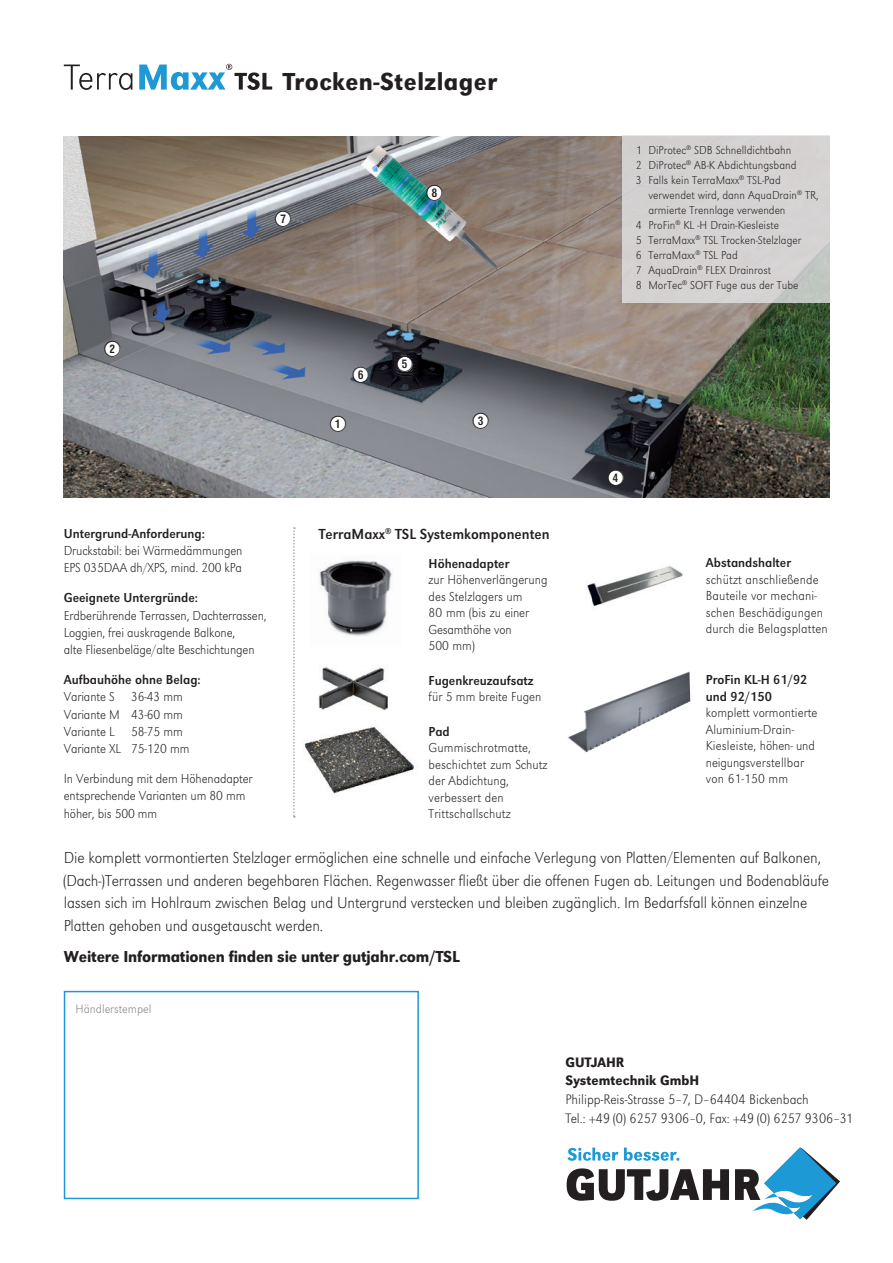
<style>
.page{position:relative;width:893px;height:1263px;background:#fff}
.page>*{position:absolute;margin:0;border:0;box-sizing:border-box;transform-origin:0 0}
.t1{font:25.5px "URW Grotesk T Medi Narr";letter-spacing:.02em;color:#231f20}
.t2{font:16.65px "Numerics P01";color:#231f20}
.t3{font:16.5px/22.5px "URW Grotesk T Extr Ligh Narr";letter-spacing:-.01em;color:#231f20}
.t4{font:16.5px "URW Grotesk T Medi Narr";letter-spacing:-.01em;color:#231f20}
.t5{font:15.15px "URW Grotesk T Regu Narr";color:#231f20}
.t6{font:14.25px/18.8px "URW Grotesk T Extr Ligh Narr";color:#231f20}
.t7{font:14.25px/18.8px "URW Grotesk T Medi Narr";color:#231f20}
.t8{font:13.5px/16.5px "URW Grotesk T Extr Ligh Narr";letter-spacing:-.01em;color:#231f20}
.t9{font:13.5px/16.5px "URW Grotesk T Extr Ligh Narr";letter-spacing:.01em;color:#231f20}
.t10{font:13.5px/16.5px "URW Grotesk T Regu Narr";color:#231f20}
.t11{font:12.75px "URW Grotesk T Extr Ligh Narr";color:#808285}
.t12{font:12px/15px "URW Grotesk T Extr Ligh Narr";color:#231f20}
</style>
<div class="page">
<div style="left:64px;top:991px;width:355px;height:208px;background:#fff;border:2px solid #1d99d6"></div>
<svg style="left:567px;top:1168px;width:162px;height:33px"></svg>
<svg style="left:735px;top:1147px;width:105px;height:73px"></svg>
<svg style="left:567px;top:1147px;width:51px;height:14px"></svg>
<svg style="left:624px;top:1147px;width:55px;height:14px"></svg>
<img style="left:64px;top:136px;width:765px;height:361px">
<div style="left:331px;top:417px;width:15px;height:15px;background:#fff;border-radius:50%"></div>
<div style="left:105px;top:342px;width:15px;height:15px;background:#fff;border-radius:50%"></div>
<div style="left:473px;top:414px;width:16px;height:15px;background:#fff;border-radius:50%"></div>
<div style="left:608px;top:470px;width:16px;height:15px;background:#fff;border-radius:50%"></div>
<div style="left:397px;top:357px;width:16px;height:15px;background:#fff;border-radius:50%"></div>
<div style="left:353px;top:367px;width:15px;height:15px;background:#fff;border-radius:50%"></div>
<div style="left:276px;top:212px;width:15px;height:15px;background:#fff;border-radius:50%"></div>
<div style="left:427px;top:186px;width:15px;height:15px;background:#fff;border-radius:50%"></div>
<div style="left:622px;top:135px;width:207px;height:168px;background:#d4d2d1"></div>
<svg style="left:64px;top:65px;width:68px;height:25px"></svg>
<svg style="left:139px;top:64px;width:133px;height:26px"></svg>
<img style="left:587px;top:566px;width:96px;height:41px">
<img style="left:304px;top:727px;width:110px;height:67px">
<img style="left:319px;top:560px;width:73px;height:76px">
<img style="left:318px;top:667px;width:70px;height:44px">
<img style="left:567px;top:673px;width:117px;height:80px">
<svg style="left:293px;top:527px;width:2px;height:290px"></svg>
<p class="t2" style="left:104px;top:341px;width:18px">W</p>
<h1 class="t1" style="left:283px;top:67px;width:215px">Trocken-Stelzlager</h1>
<p class="t2" style="left:275px;top:211px;width:18px">U</p>
<p class="t2" style="left:426px;top:185px;width:18px">I</p>
<p class="t2" style="left:352px;top:366px;width:18px">Y</p>
<p class="t2" style="left:330px;top:416px;width:18px">Q</p>
<p class="t2" style="left:396px;top:356px;width:18px">T</p>
<p class="t2" style="left:472px;top:413px;width:18px">E</p>
<p class="t12" style="left:636px;top:143px;width:162px">1 DiProtec<sup>®</sup> SDB Schnelldichtbahn<br>2 DiProtec<sup>®</sup> AB-K Abdichtungsband<br>3 Falls kein TerraMaxx<sup>®</sup> TSL-Pad</p>
<p class="t12" style="left:648px;top:188px;width:172px">verwendet wird, dann AquaDrain<sup>®</sup> TR,</p>
<p class="t12" style="left:648px;top:203px;width:139px">armierte Trennlage verwenden</p>
<p class="t12" style="left:636px;top:218px;width:145px">4 ProFin<sup>®</sup> KL -H Drain-Kiesleiste</p>
<p class="t12" style="left:636px;top:233px;width:167px">5 TerraMaxx<sup>®</sup> TSL Trocken-Stelzlager</p>
<p class="t12" style="left:636px;top:248px;width:104px">6 TerraMaxx<sup>®</sup> TSL Pad</p>
<p class="t12" style="left:636px;top:263px;width:137px">7 AquaDrain<sup>®</sup> FLEX Drainrost</p>
<p class="t12" style="left:636px;top:278px;width:164px">8 MorTec<sup>®</sup> SOFT Fuge aus der Tube</p>
<p class="t2" style="left:608px;top:469px;width:18px">R</p>
<p class="t5" style="left:319px;top:525px;width:232px">TerraMaxx<sup>®</sup> TSL Systemkomponenten</p>
<p class="t10" style="left:429px;top:555px;width:82px">Höhenadapter</p>
<p class="t8" style="left:429px;top:571px;width:120px">zur Höhenverlängerung des Stelzlagers um<br>80 mm (bis zu einer<br>Gesamthöhe von<br>500 mm)</p>
<p class="t10" style="left:429px;top:672px;width:107px">Fugenkreuzaufsatz</p>
<p class="t8" style="left:429px;top:688px;width:114px">für 5 mm breite Fugen</p>
<p class="t10" style="left:429px;top:723px;width:23px">Pad</p>
<p class="t9" style="left:429px;top:739px;width:120px">Gummischrotmatte, beschichtet zum Schutz der Abdichtung, verbessert den<br>Trittschallschutz</p>
<p class="t10" style="left:64px;top:525px;width:143px">Untergrund-Anforderung:</p>
<p class="t8" style="left:64px;top:542px;width:180px;line-height:17.2px">Druckstabil: bei Wärmedämmungen<br>EPS 035DAA dh/XPS, mind. 200 kPa</p>
<p class="t10" style="left:64px;top:589px;width:136px">Geeignete Untergründe:</p>
<p class="t8" style="left:64px;top:606px;width:204px;line-height:17.2px">Erdberührende Terrassen, Dachterrassen,<br>Loggien, frei auskragende Balkone,<br>alte Fliesenbeläge/alte Beschichtungen</p>
<p class="t10" style="left:64px;top:671px;width:138px">Aufbauhöhe ohne Belag:</p>
<p class="t8" style="left:64px;top:688px;width:127px;line-height:17.2px">Variante S 36-43 mm<br>Variante M 43-60 mm<br>Variante L 58-75 mm<br>Variante XL 75-120 mm</p>
<p class="t8" style="left:64px;top:770px;width:190px;line-height:17.2px">In Verbindung mit dem Höhenadapter entsprechende Varianten um 80 mm höher, bis 500 mm</p>
<p class="t3" style="left:64px;top:846px;width:767px">Die komplett vormontierten Stelzlager ermöglichen eine schnelle und einfache Verlegung von Platten/Elementen auf Balkonen, (Dach-)Terrassen und anderen begehbaren Flächen. Regenwasser fließt über die offenen Fugen ab. Leitungen und Bodenabläufe lassen sich im Hohlraum zwischen Belag und Untergrund verstecken und bleiben zugänglich. Im Bedarfsfall können einzelne Platten gehoben und ausgetauscht werden.</p>
<p class="t4" style="left:64px;top:947px;width:397px">Weitere Informationen finden sie unter gutjahr.com/TSL</p>
<p class="t10" style="left:706px;top:555px;width:87px">Abstandshalter</p>
<p class="t9" style="left:706px;top:571px;width:124px">schützt anschließende<br>Bauteile vor mechani&shy;schen Beschädigungen durch die Belagsplatten</p>
<p class="t10" style="left:706px;top:672px;width:103px">ProFin KL-H 61/92 und 92/150</p>
<p class="t8" style="left:706px;top:705px;width:113px">komplett vormontierte<br>Aluminium-Drain-<br>Kiesleiste, höhen- und neigungsverstellbar von 61-150 mm</p>
<p class="t11" style="left:76px;top:1002px;width:77px">Händlerstempel</p>
<p class="t7" style="left:566px;top:1052px;width:135px">GUTJAHR<br>Systemtechnik GmbH</p>
<p class="t6" style="left:566px;top:1090px;width:289px">Philipp-Reis-Strasse 5–7, D–64404 Bickenbach<br>Tel.: +49 (0) 6257 9306–0, Fax: +49 (0) 6257 9306–31</p>
</div>
